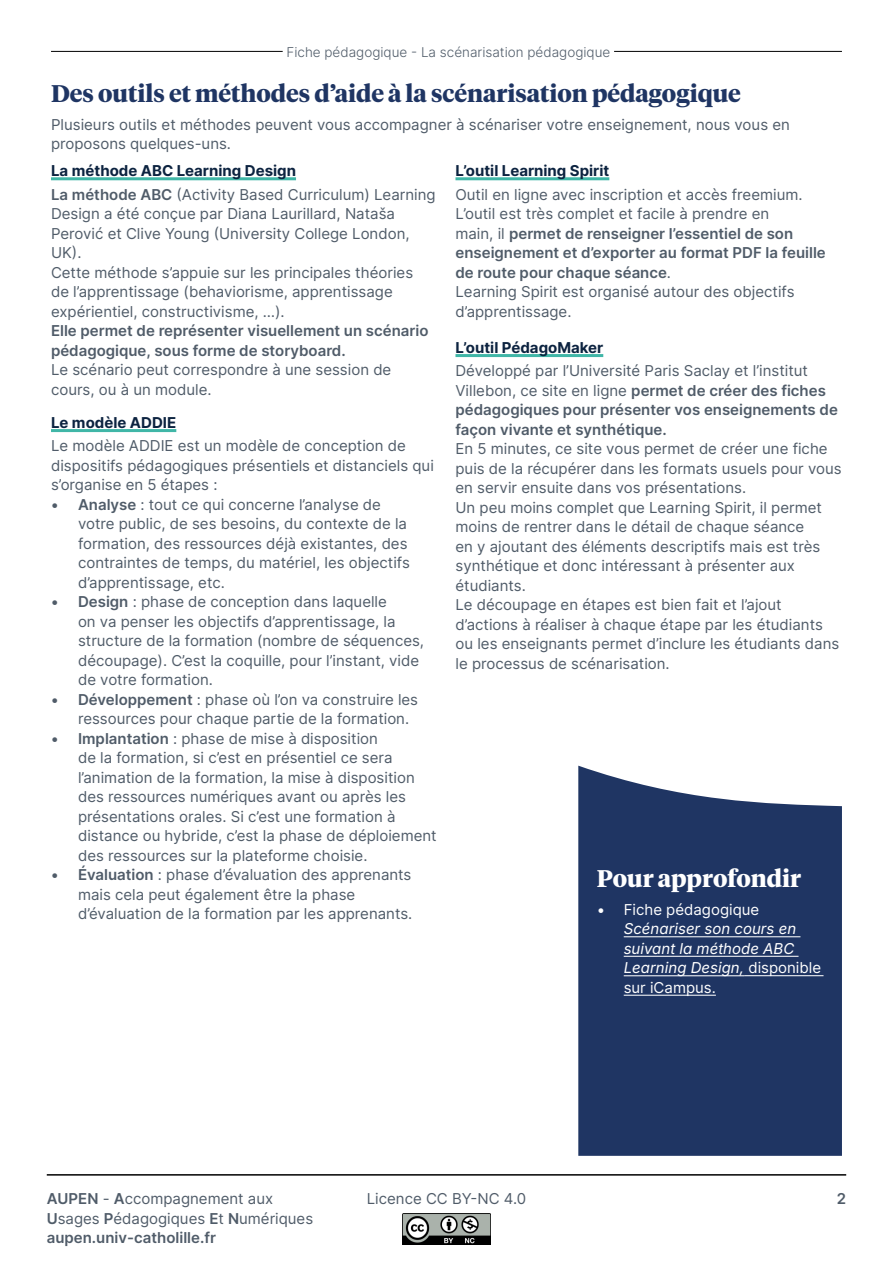
<style>
.page{position:relative;width:893px;height:1263px;background:#fff}
.page>*{position:absolute;margin:0;border:0;box-sizing:border-box;transform-origin:0 0}
._2è_titre{font:700 24px "Tiempos Headline";color:#1f3563}
._2è_titre-2{font:700 24px "Tiempos Headline";color:#fff}
.Style_de_paragraphe_1{font:15px/19.5px "Inter";color:#505c69}
.Style_de_paragraphe_1-2{font:600 15px/19.5px "Inter";color:#505c69}
.t1{font:italic 15px/19.5px "Inter";color:#fff}
.titres_2{font:700 15px "Inter";color:#0c2340}
.t2{font:300 13.5px "Inter";color:#505c69}
.s1{font-weight:600}
.s2{font-weight:400}
.s3{font-style:normal}
</style>
<div class="page">
<hr style="left:47px;top:1174px;width:799px;height:1px;background:#000">
<img style="left:402px;top:1213px;width:89px;height:31px">
<hr style="left:51px;top:51px;width:791px;height:1px;background:#000">
<div style="left:283px;top:48px;width:331px;height:9px;background:#fff"></div>
<hr style="left:51px;top:177px;width:245px;height:3px;background:#40b6a7">
<hr style="left:51px;top:429px;width:125px;height:3px;background:#40b6a7">
<hr style="left:455px;top:177px;width:154px;height:3px;background:#40b6a7">
<hr style="left:455px;top:354px;width:148px;height:3px;background:#40b6a7">
<svg style="left:578px;top:766px;width:264px;height:390px;background:#2f436e"></svg>
<hr style="left:624px;top:936px;width:176px;height:1px;background:#fff">
<hr style="left:624px;top:956px;width:174px;height:1px;background:#fff">
<hr style="left:624px;top:975px;width:120px;height:1px;background:#fff">
<hr style="left:744px;top:975px;width:79px;height:1px;background:#fff">
<hr style="left:624px;top:995px;width:92px;height:1px;background:#fff">
<p class="t2" style="left:286px;top:42px;width:325px">Fiche pédagogique - La scénarisation pédagogique</p>
<p class="_2è_titre" style="left:51px;top:79px;width:691px">Des outils et méthodes d’aide à la scénarisation pédagogique</p>
<p class="Style_de_paragraphe_1" style="left:51px;top:114px;width:740px">Plusieurs outils et méthodes peuvent vous accompagner à scénariser votre enseignement, nous vous en proposons quelques-uns.</p>
<p class="titres_2" style="left:51px;top:159px;width:247px">La méthode ABC Learning Design</p>
<p class="Style_de_paragraphe_1" style="left:51px;top:184px;width:386px"><span class="s1">La méthode ABC</span> (Activity Based Curriculum) Learning Design a été conçue par Diana Laurillard, Nataša Perović et Clive Young (University College London, UK).</p>
<p class="Style_de_paragraphe_1" style="left:51px;top:262px;width:364px">Cette méthode s’appuie sur les principales théories de l’apprentissage (behaviorisme, apprentissage expérientiel, constructivisme, …).</p>
<p class="Style_de_paragraphe_1-2" style="left:51px;top:320px;width:379px">Elle permet de représenter visuellement un scénario pédagogique, sous forme de storyboard.</p>
<p class="Style_de_paragraphe_1" style="left:51px;top:359px;width:342px">Le scénario peut correspondre à une session de cours, ou à un module.</p>
<p class="titres_2" style="left:51px;top:411px;width:127px">Le modèle ADDIE</p>
<p class="Style_de_paragraphe_1" style="left:51px;top:436px;width:384px">Le modèle ADDIE est un modèle de conception de dispositifs pédagogiques présentiels et distanciels qui s’organise en 5 étapes :</p>
<p class="Style_de_paragraphe_1" style="left:78px;top:494px;width:333px;text-indent:-27px"><span class="s1">• Analyse</span> : tout ce qui concerne l’analyse de votre public, de ses besoins, du contexte de la formation, des ressources déjà existantes, des contraintes de temps, du matériel, les objectifs d’apprentissage, etc.</p>
<p class="Style_de_paragraphe_1" style="left:78px;top:592px;width:348px;text-indent:-27px"><span class="s1">• Design</span> : phase de conception dans laquelle<br>on va penser les objectifs d’apprentissage, la structure de la formation (nombre de séquences, découpage). C’est la coquille, pour l’instant, vide de votre formation.</p>
<p class="Style_de_paragraphe_1" style="left:78px;top:689px;width:342px;text-indent:-27px"><span class="s1">• Développement</span> : phase où l’on va construire les ressources pour chaque partie de la formation.</p>
<p class="Style_de_paragraphe_1" style="left:78px;top:728px;width:360px;text-indent:-27px"><span class="s1">• Implantation</span> : phase de mise à disposition<br>de la formation, si c’est en présentiel ce sera l’animation de la formation, la mise à disposition des ressources numériques avant ou après les présentations orales. Si c’est une formation à distance ou hybride, c’est la phase de déploiement des ressources sur la plateforme choisie.</p>
<p class="Style_de_paragraphe_1" style="left:78px;top:865px;width:336px;text-indent:-27px"><span class="s1">• Évaluation</span> : phase d’évaluation des apprenants mais cela peut également être la phase d’évaluation de la formation par les apprenants.</p>
<p class="titres_2" style="left:455px;top:159px;width:155px">L’outil Learning Spirit</p>
<p class="Style_de_paragraphe_1-2" style="left:455px;top:184px;width:372px"><span class="s2">Outil en ligne avec inscription et accès freemium.<br>L’outil est très complet et facile à prendre en<br>main, il</span> permet de renseigner l’essentiel de son enseignement et d’exporter au format PDF la feuille de route pour chaque séance<span class="s2">.</span></p>
<p class="Style_de_paragraphe_1" style="left:455px;top:281px;width:340px">Learning Spirit est organisé autour des objectifs d’apprentissage.</p>
<p class="titres_2" style="left:455px;top:336px;width:149px">L’outil PédagoMaker</p>
<p class="Style_de_paragraphe_1-2" style="left:455px;top:361px;width:384px"><span class="s2">Développé par l’Université Paris Saclay et l’institut Villebon, ce site en ligne</span> permet de créer des fiches pédagogiques pour présenter vos enseignements de façon vivante et synthétique.</p>
<p class="Style_de_paragraphe_1" style="left:455px;top:439px;width:388px">En 5 minutes, ce site vous permet de créer une fiche puis de la récupérer dans les formats usuels pour vous en servir ensuite dans vos présentations.</p>
<p class="Style_de_paragraphe_1" style="left:455px;top:497px;width:368px">Un peu moins complet que Learning Spirit, il permet moins de rentrer dans le détail de chaque séance en y ajoutant des éléments descriptifs mais est très synthétique et donc intéressant à présenter aux étudiants.</p>
<p class="Style_de_paragraphe_1" style="left:455px;top:595px;width:385px">Le découpage en étapes est bien fait et l’ajout d’actions à réaliser à chaque étape par les étudiants ou les enseignants permet d’inclure les étudiants dans le processus de scénarisation.</p>
<p class="_2è_titre-2" style="left:597px;top:864px;width:206px">Pour approfondir</p>
<p class="t1" style="left:624px;top:899px;width:199px;text-indent:-27px"><span class="s3">• Fiche pédagogique<br></span>Scénariser son cours en suivant la méthode ABC<br>Learning Design, <span class="s3">disponible sur iCampus.</span></p>
<p class="Style_de_paragraphe_1" style="left:47px;top:1189px;width:268px"><span class="s1">AUPEN</span> - <span class="s1">A</span>ccompagnement aux<br><span class="s1">U</span>sages <span class="s1">P</span>édagogiques <span class="s1">E</span>t <span class="s1">N</span>umériques <span class="s1">aupen.univ-catholille.fr</span></p>
<p class="Style_de_paragraphe_1" style="left:367px;top:1189px;width:161px">Licence CC BY-NC 4.0</p>
<p class="Style_de_paragraphe_1-2" style="left:837px;top:1188px;width:11px">2</p>
</div>
